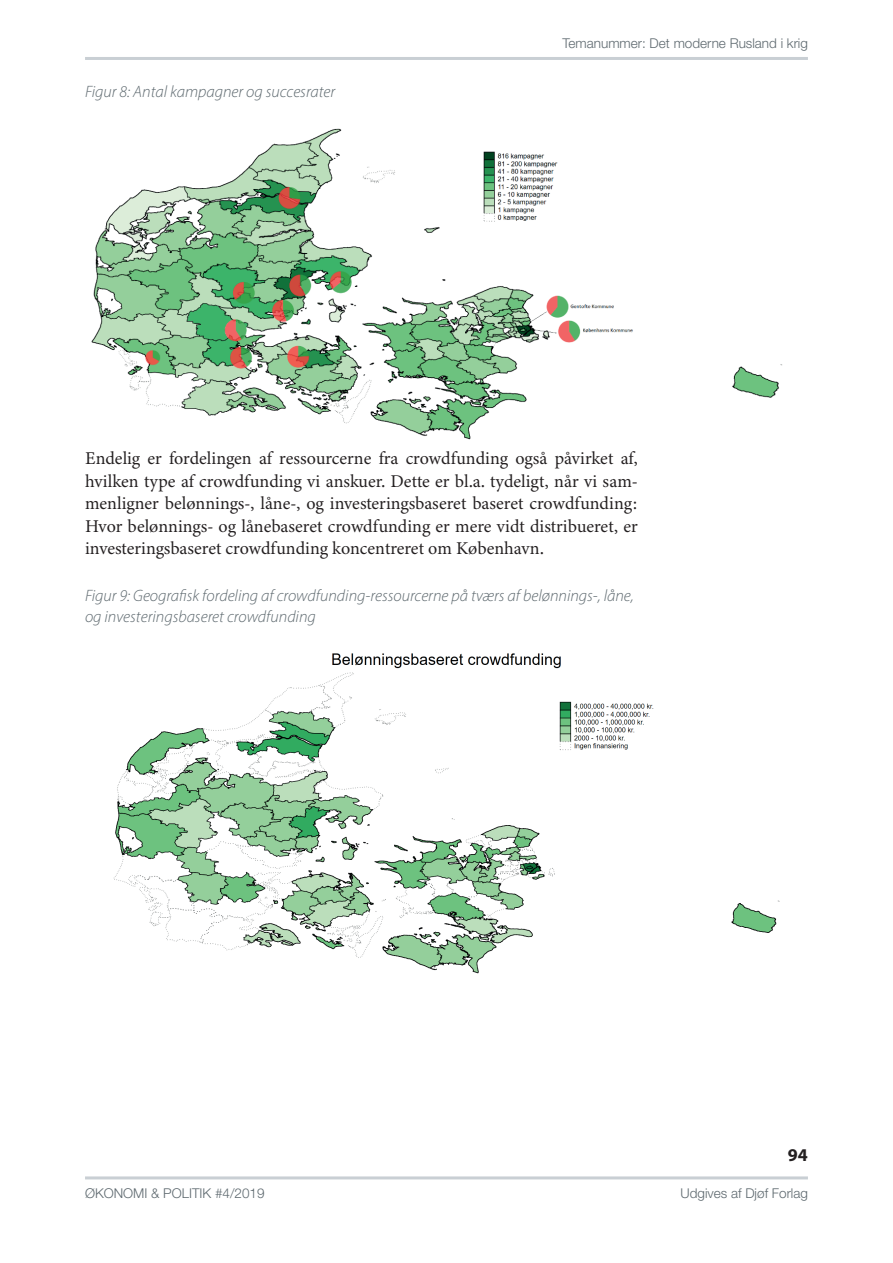
<style>
.page{position:relative;width:893px;height:1263px;background:#fff}
.page>*{position:absolute;margin:0;border:0;box-sizing:border-box;transform-origin:0 0}
.t1{font:18px/22.5px "Minion 3";color:#231f20;text-align:justify}
.t2{font:700 18px "Myriad Pro";color:#231f20}
.t3{font:italic 300 16.5px/21px "Myriad Pro";color:#5e696f}
.t4{font:300 13.5px "Helvetica Neue LT Std";color:#5e696f}
</style>
<div class="page">
<hr style="left:85px;top:1176px;width:723px;height:3px;background:#c9cfd4">
<hr style="left:85px;top:57px;width:723px;height:3px;background:#c9cfd4">
<img style="left:91px;top:128px;width:691px;height:312px">
<img style="left:113px;top:653px;width:667px;height:321px">
<p class="t3" style="left:85px;top:81px;width:252px">Figur 8: Antal kampagner og succesrater</p>
<p class="t4" style="left:563px;top:35px;width:247px">Temanummer: Det moderne Rusland i krig</p>
<p class="t1" style="left:85px;top:447px;width:554px">Endelig er fordelingen af ressourcerne fra crowdfunding også påvirket af, hvilken type af crowdfunding vi anskuer. Dette er bl.a. tydeligt, når vi sam&shy;menligner belønnings-, låne-, og investeringsbaseret baseret crowdfunding:<br>Hvor belønnings- og lånebaseret crowdfunding er mere vidt distribueret, er investeringsbaseret crowdfunding koncentreret om København.</p>
<p class="t3" style="left:85px;top:585px;width:550px">Figur 9: Geografisk fordeling af crowdfunding-ressourcerne på tværs af belønnings-, låne, og investeringsbaseret crowdfunding</p>
<p class="t2" style="left:788px;top:1143px;width:21px">94</p>
<p class="t4" style="left:85px;top:1185px;width:181px">ØKONOMI &amp; POLITIK #4/2019</p>
<p class="t4" style="left:681px;top:1185px;width:129px">Udgives af Djøf Forlag</p>
</div>
